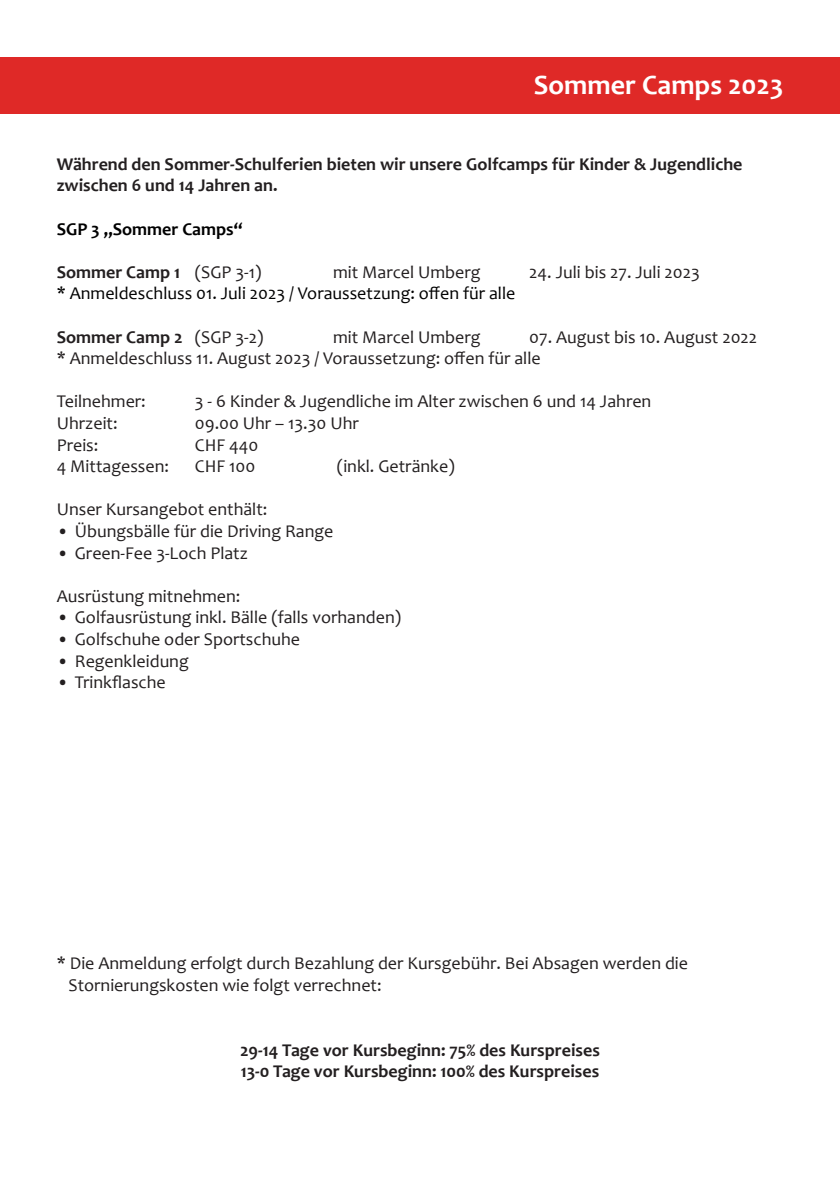
<style>
.page{position:relative;width:840px;height:1191px;background:#fff}
.page>*{position:absolute;margin:0;border:0;box-sizing:border-box;transform-origin:0 0}
.t1{font:700 28px "Candara";color:#fff}
.t2{font:18px "Candara";color:#231f20}
.t3{font:700 18px "Candara";color:#231f20}
.t4{font:18px "Candara";color:#000001}
.t5{font:700 18px "Candara";color:#000001}
.s1{font-weight:400}
</style>
<div class="page">
<div style="left:0;top:57px;width:839px;height:56px;background:#df2927"></div>
<p class="t1" style="left:533px;top:68px;width:251px">Sommer Camps 2023</p>
<p class="t3" style="left:57px;top:153px;width:686px">Während den Sommer-Schulferien bieten wir unsere Golfcamps für Kinder &amp; Jugendliche</p>
<p class="t3" style="left:57px;top:175px;width:222px">zwischen 6 und 14 Jahren an.</p>
<p class="t5" style="left:57px;top:218px;width:187px">SGP 3 „Sommer Camps“</p>
<p class="t3" style="left:57px;top:261px;width:206px">Sommer Camp 1 <span class="s1">(SGP 3-1)</span></p>
<p class="t2" style="left:333px;top:261px;width:149px">mit Marcel Umberg</p>
<p class="t2" style="left:529px;top:261px;width:172px">24. Juli bis 27. Juli 2023</p>
<p class="t4" style="left:57px;top:283px;width:460px">* Anmeldeschluss 01. Juli 2023 / Voraussetzung: offen für alle</p>
<p class="t3" style="left:57px;top:326px;width:208px">Sommer Camp 2 <span class="s1">(SGP 3-2)</span></p>
<p class="t2" style="left:333px;top:326px;width:149px">mit Marcel Umberg</p>
<p class="t2" style="left:529px;top:326px;width:229px">07. August bis 10. August 2022</p>
<p class="t2" style="left:57px;top:347px;width:485px">* Anmeldeschluss 11. August 2023 / Voraussetzung: offen für alle</p>
<p class="t2" style="left:57px;top:391px;width:91px">Teilnehmer:</p>
<p class="t2" style="left:195px;top:391px;width:457px">3 - 6 Kinder &amp; Jugendliche im Alter zwischen 6 und 14 Jahren</p>
<p class="t2" style="left:57px;top:412px;width:62px">Uhrzeit:</p>
<p class="t2" style="left:195px;top:412px;width:165px">09.00 Uhr – 13.30 Uhr</p>
<p class="t2" style="left:57px;top:434px;width:43px">Preis:</p>
<p class="t2" style="left:195px;top:434px;width:65px">CHF 440</p>
<p class="t2" style="left:57px;top:455px;width:114px">4 Mittagessen:</p>
<p class="t2" style="left:195px;top:455px;width:62px">CHF 100</p>
<p class="t2" style="left:337px;top:455px;width:119px">(inkl. Getränke)</p>
<p class="t2" style="left:57px;top:499px;width:212px">Unser Kursangebot enthält:</p>
<p class="t2" style="left:57px;top:520px;width:278px">• Übungsbälle für die Driving Range</p>
<p class="t2" style="left:57px;top:542px;width:193px">• Green-Fee 3-Loch Platz</p>
<p class="t2" style="left:57px;top:585px;width:185px">Ausrüstung mitnehmen:</p>
<p class="t2" style="left:57px;top:607px;width:345px">• Golfausrüstung inkl. Bälle (falls vorhanden)</p>
<p class="t2" style="left:57px;top:628px;width:245px">• Golfschuhe oder Sportschuhe</p>
<p class="t2" style="left:57px;top:650px;width:133px">• Regenkleidung</p>
<p class="t2" style="left:57px;top:671px;width:110px">• Trinkflasche</p>
<p class="t2" style="left:57px;top:952px;width:632px">* Die Anmeldung erfolgt durch Bezahlung der Kursgebühr. Bei Absagen werden die</p>
<p class="t2" style="left:68px;top:974px;width:314px">Stornierungskosten wie folgt verrechnet:</p>
<p class="t3" style="left:240px;top:1039px;width:361px">29-14 Tage vor Kursbeginn: 75% des Kurspreises</p>
<p class="t3" style="left:240px;top:1060px;width:360px">13-0 Tage vor Kursbeginn: 100% des Kurspreises</p>
</div>
